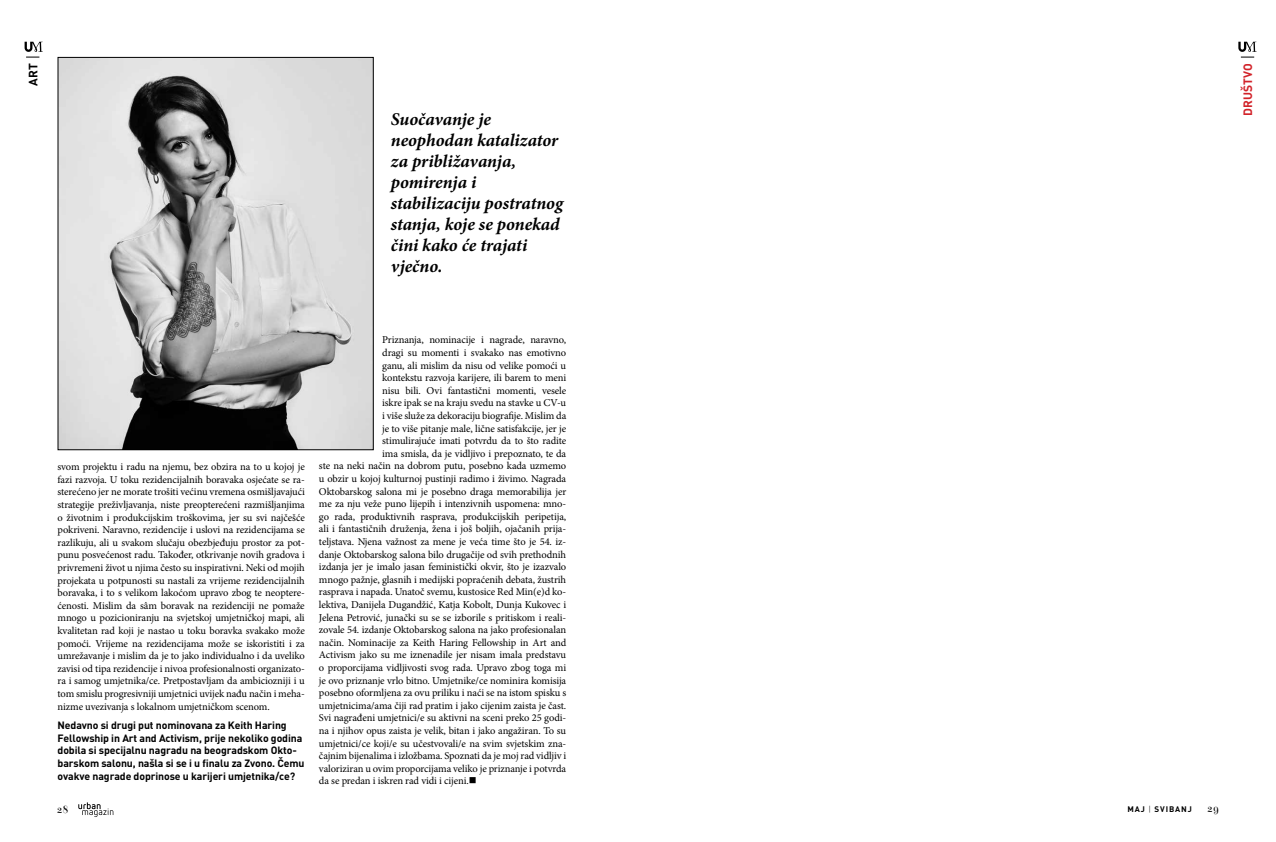
<style>
.page{position:relative;width:1276px;height:842px;background:#fff}
.page>*{position:absolute;margin:0;border:0;box-sizing:border-box;transform-origin:0 0}
.t1{font:italic 700 18px/21px "Minion Pro";letter-spacing:-.005em;color:#000}
.t2{font:700 12px "DIN Pro";letter-spacing:.015em;color:#d2232a}
.t3{font:700 12px "DIN Pro";color:#000}
.t4{font:11px "Elsie";color:#000}
.t5{font:10.5px/12.6px "Minion Pro";letter-spacing:-.01em;color:#000;text-align:justify}
.t6{font:700 10.5px/12.6px "DIN Pro";letter-spacing:-.01em;color:#000}
.t7{font:700 8px "DIN Pro";letter-spacing:.115em;color:#000}
.s1{font-weight:300}
</style>
<div class="page">
<svg style="left:78px;top:802px;width:35px;height:15px"></svg>
<svg style="left:25px;top:42px;width:18px;height:16px"></svg>
<svg style="left:1238px;top:42px;width:18px;height:16px"></svg>
<img style="left:60px;top:59px;width:312px;height:389px">
<div style="left:58px;top:57px;width:316px;height:393px;border:1px solid #000"></div>
<p class="t3" style="left:25px;top:86px;width:24px;rotate:-90deg">ART</p>
<p class="t2" style="left:1240px;top:116px;width:55px;rotate:-90deg">DRUŠTVO</p>
<h1 class="t1" style="left:391px;top:108px;width:174px">Suočavanje je neophodan katalizator za približavanja, pomirenja i stabilizaciju postratnog stanja, koje se ponekad čini kako će trajati vječno.</h1>
<p class="t5" style="left:58px;top:460px;width:249px">svom projektu i radu na njemu, bez obzira na to u kojoj je fazi razvoja. U toku rezidencijalnih boravaka osjećate se ra&shy;sterećeno jer ne morate trošiti većinu vremena osmišljavajući strategije preživljavanja, niste preopterećeni razmišljanjima o životnim i produkcijskim troškovima, jer su svi najčešće pokriveni. Naravno, rezidencije i uslovi na rezidencijama se razlikuju, ali u svakom slučaju obezbjeđuju prostor za pot&shy;punu posvećenost radu. Također, otkrivanje novih gradova i privremeni život u njima često su inspirativni. Neki od mojih projekata u potpunosti su nastali za vrijeme rezidencijalnih boravaka, i to s velikom lakoćom upravo zbog te neoptere&shy;ćenosti. Mislim da sâm boravak na rezidenciji ne pomaže mnogo u pozicioniranju na svjetskoj umjetničkoj mapi, ali kvalitetan rad koji je nastao u toku boravka svakako može pomoći. Vrijeme na rezidencijama može se iskoristiti i za umrežavanje i mislim da je to jako individualno i da uveliko zavisi od tipa rezidencije i nivoa profesionalnosti organizato&shy;ra i samog umjetnika/ce. Pretpostavljam da ambiciozniji i u tom smislu progresivniji umjetnici uvijek nađu način i meha&shy;nizme uvezivanja s lokalnom umjetničkom scenom.</p>
<p class="t6" style="left:58px;top:719px;width:249px">Nedavno si drugi put nominovana za Keith Haring Fellowship in Art and Activism, prije nekoliko godina dobila si specijalnu nagradu na beogradskom Okto&shy;barskom salonu, našla si se i u finalu za Zvono. Čemu ovakve nagrade doprinose u karijeri umjetnika/ce?</p>
<p class="t5" style="left:382px;top:334px;width:185px">Priznanja, nominacije i nagrade, naravno,</p>
<p class="t5" style="left:382px;top:346px;width:185px">dragi su momenti i svakako nas emotivno</p>
<p class="t5" style="left:382px;top:359px;width:185px">ganu, ali mislim da nisu od velike pomoći u</p>
<p class="t5" style="left:382px;top:372px;width:185px">kontekstu razvoja karijere, ili barem to meni</p>
<p class="t5" style="left:382px;top:384px;width:185px">nisu bili. Ovi fantastični momenti, vesele</p>
<p class="t5" style="left:382px;top:397px;width:185px">iskre ipak se na kraju svedu na stavke u CV-u</p>
<p class="t5" style="left:382px;top:409px;width:185px">i više služe za dekoraciju biografije. Mislim da</p>
<p class="t5" style="left:382px;top:422px;width:185px">je to više pitanje male, lične satisfakcije, jer je</p>
<p class="t5" style="left:382px;top:435px;width:185px">stimulirajuće imati potvrdu da to što radite</p>
<p class="t5" style="left:382px;top:447px;width:185px">ima smisla, da je vidljivo i prepoznato, te da</p>
<p class="t5" style="left:319px;top:460px;width:249px">ste na neki način na dobrom putu, posebno kada uzmemo</p>
<p class="t5" style="left:319px;top:472px;width:249px">u obzir u kojoj kulturnoj pustinji radimo i živimo. Nagrada</p>
<p class="t5" style="left:319px;top:485px;width:249px">Oktobarskog salona mi je posebno draga memorabilija jer</p>
<p class="t5" style="left:319px;top:498px;width:249px">me za nju veže puno lijepih i intenzivnih uspomena: mno-</p>
<p class="t5" style="left:319px;top:510px;width:249px">go rada, produktivnih rasprava, produkcijskih peripetija,</p>
<p class="t5" style="left:319px;top:523px;width:249px">ali i fantastičnih druženja, žena i još boljih, ojačanih prija-</p>
<p class="t5" style="left:319px;top:535px;width:249px">teljstava. Njena važnost za mene je veća time što je 54. iz-</p>
<p class="t5" style="left:319px;top:548px;width:249px">danje Oktobarskog salona bilo drugačije od svih prethodnih</p>
<p class="t5" style="left:319px;top:561px;width:249px">izdanja jer je imalo jasan feministički okvir, što je izazvalo</p>
<p class="t5" style="left:319px;top:573px;width:249px">mnogo pažnje, glasnih i medijski popraćenih debata, žustrih</p>
<p class="t5" style="left:319px;top:586px;width:249px">rasprava i napada. Unatoč svemu, kustosice Red Min(e)d ko-</p>
<p class="t5" style="left:319px;top:598px;width:249px">lektiva, Danijela Dugandžić, Katja Kobolt, Dunja Kukovec i</p>
<p class="t5" style="left:319px;top:611px;width:249px">Jelena Petrović, junački su se se izborile s pritiskom i reali-</p>
<p class="t5" style="left:319px;top:624px;width:249px">zovale 54. izdanje Oktobarskog salona na jako profesionalan</p>
<p class="t5" style="left:319px;top:636px;width:249px">način. Nominacije za Keith Haring Fellowship in Art and</p>
<p class="t5" style="left:319px;top:649px;width:249px">Activism jako su me iznenadile jer nisam imala predstavu</p>
<p class="t5" style="left:319px;top:661px;width:249px">o proporcijama vidljivosti svog rada. Upravo zbog toga mi</p>
<p class="t5" style="left:319px;top:674px;width:249px">je ovo priznanje vrlo bitno. Umjetnike/ce nominira komisija</p>
<p class="t5" style="left:319px;top:687px;width:249px">posebno oformljena za ovu priliku i naći se na istom spisku s</p>
<p class="t5" style="left:319px;top:699px;width:249px">umjetnicima/ama čiji rad pratim i jako cijenim zaista je čast.</p>
<p class="t5" style="left:319px;top:712px;width:249px">Svi nagrađeni umjetnici/e su aktivni na sceni preko 25 godi-</p>
<p class="t5" style="left:319px;top:724px;width:249px">na i njihov opus zaista je velik, bitan i jako angažiran. To su</p>
<p class="t5" style="left:319px;top:737px;width:249px">umjetnici/ce koji/e su učestvovali/e na svim svjetskim zna-</p>
<p class="t5" style="left:319px;top:750px;width:249px">čajnim bijenalima i izložbama. Spoznati da je moj rad vidljiv i</p>
<p class="t5" style="left:319px;top:762px;width:249px">valoriziran u ovim proporcijama veliko je priznanje i potvrda</p>
<p class="t5" style="left:319px;top:775px;width:159px">da se predan i iskren rad vidi i cijeni.■</p>
<p class="t4" style="left:57px;top:803px;width:13px">28</p>
<p class="t7" style="left:1127px;top:804px;width:66px">MAJ <span class="s1">|</span> SVIBANJ</p>
<p class="t4" style="left:1207px;top:802px;width:14px">29</p>
</div>
